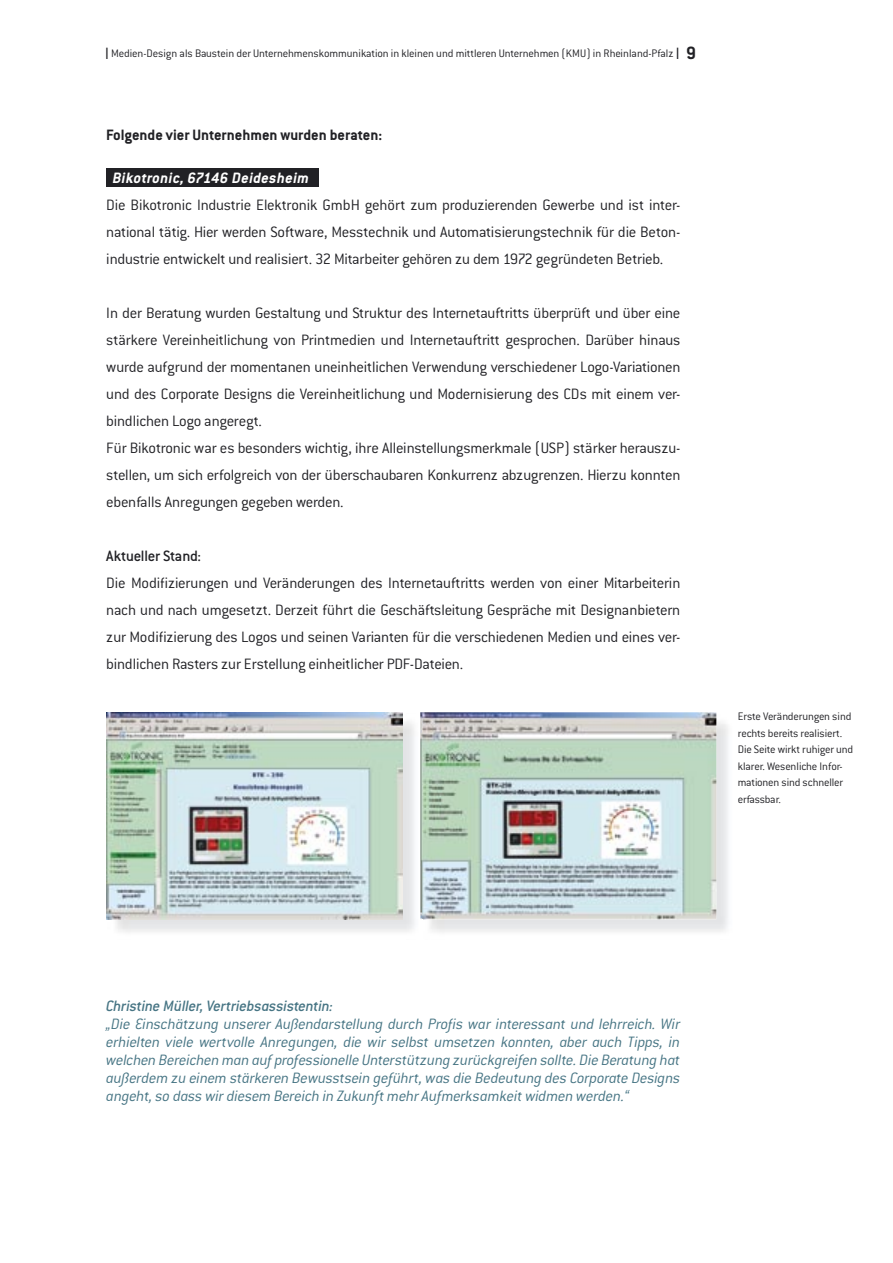
<style>
.page{position:relative;width:893px;height:1263px;background:#fff}
.page>*{position:absolute;margin:0;border:0;box-sizing:border-box;transform-origin:0 0}
.t1{font:300 16.5px/27px "Conduit ITC";letter-spacing:-.015em;color:#212125}
.t2{font:italic 300 16.5px/18px "Conduit ITC";letter-spacing:-.01em;color:#477584;text-align:justify}
.t3{font:700 16.5px "Conduit ITC";color:#212125}
.t4{font:italic 500 16.5px "Conduit ITC";letter-spacing:-.01em;color:#477584}
.t5{font:500 16.5px "Conduit ITC";letter-spacing:-.015em;color:#212125}
.t6{font:300 12px/16.5px "Conduit ITC";letter-spacing:-.01em;color:#212125}
.s1{font-size:18px}
.s2{font-weight:700;font-size:19.5px}
.s3{font-weight:700;font-style:italic;color:#fff}
.s4{font-weight:700;font-style:italic}
</style>
<div class="page">
<div style="left:106px;top:168px;width:213px;height:18px;background:#212125"></div>
<img style="left:107px;top:713px;width:621px;height:219px">
<img style="left:420px;top:712px;width:296px;height:207px">
<svg style="left:421px;top:919px;width:1px;height:13px"></svg>
<img style="left:420px;top:713px;width:2px;height:206px">
<img style="left:106px;top:712px;width:296px;height:207px">
<p class="t6" style="left:105px;top:45px;width:592px"><span class="s1">l</span> Medien-Design als Baustein der Unternehmenskommunikation in kleinen und mittleren Unternehmen (KMU) in Rheinland-Pfalz <span class="s1">l</span> <span class="s2">9</span></p>
<p class="t3" style="left:106px;top:125px;width:277px">Folgende vier Unternehmen wurden beraten:</p>
<p class="t1" style="left:106px;top:164px;width:576px;text-indent:7px"><span class="s3">Bikotronic, 67146 Deidesheim</span><span class="s4">--<br></span>Die Bikotronic Industrie Elektronik GmbH gehört zum produzierenden Gewerbe und ist inter&shy;national tätig. Hier werden Software, Messtechnik und Automatisierungstechnik für die Beton&shy;industrie entwickelt und realisiert. 32 Mitarbeiter gehören zu dem 1972 gegründeten Betrieb.</p>
<p class="t1" style="left:106px;top:299px;width:576px">In der Beratung wurden Gestaltung und Struktur des Internetauftritts überprüft und über eine stärkere Vereinheitlichung von Printmedien und Internetauftritt gesprochen. Darüber hinaus wurde aufgrund der momentanen uneinheitlichen Verwendung verschiedener Logo-Variationen und des Corporate Designs die Vereinheitlichung und Modernisierung des CDs mit einem ver&shy;bindlichen Logo angeregt.<br>Für Bikotronic war es besonders wichtig, ihre Alleinstellungsmerkmale (USP) stärker herauszu&shy;stellen, um sich erfolgreich von der überschaubaren Konkurrenz abzugrenzen. Hierzu konnten ebenfalls Anregungen gegeben werden.</p>
<p class="t5" style="left:106px;top:546px;width:96px">Aktueller Stand:</p>
<p class="t1" style="left:106px;top:569px;width:576px;text-align:justify">Die Modifizierungen und Veränderungen des Internetauftritts werden von einer Mitarbeiterin nach und nach umgesetzt. Derzeit führt die Geschäftsleitung Gespräche mit Designanbietern zur Modifizierung des Logos und seinen Varianten für die verschiedenen Medien und eines ver&shy;bindlichen Rasters zur Erstellung einheitlicher PDF-Dateien.</p>
<p class="t6" style="left:738px;top:708px;width:117px">Erste Veränderungen sind rechts bereits realisiert.<br>Die Seite wirkt ruhiger und klarer. Wesenliche Infor&shy;mationen sind schneller erfassbar.</p>
<p class="t4" style="left:106px;top:996px;width:228px">Christine Müller, Vertriebsassistentin:</p>
<p class="t2" style="left:106px;top:1015px;width:576px">„Die Einschätzung unserer Außendarstellung durch Profis war interessant und lehrreich. Wir erhielten viele wertvolle Anregungen, die wir selbst umsetzen konnten, aber auch Tipps, in welchen Bereichen man auf professionelle Unterstützung zurückgreifen sollte. Die Beratung hat außerdem zu einem stärkeren Bewusstsein geführt, was die Bedeutung des Corporate Designs angeht, so dass wir diesem Bereich in Zukunft mehr Aufmerksamkeit widmen werden.“</p>
</div>
